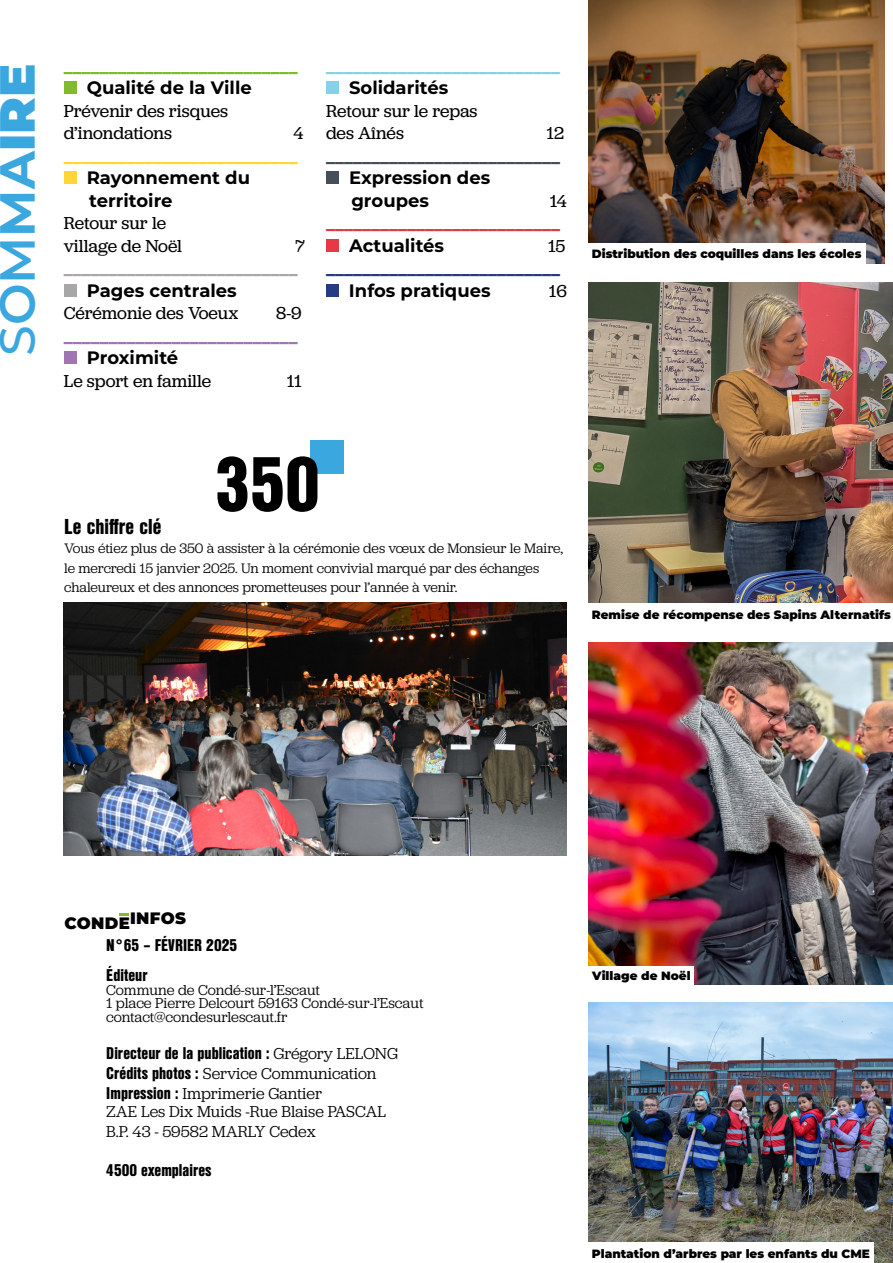
<style>
.page{position:relative;width:893px;height:1263px;background:#fff}
.page>*{position:absolute;margin:0;border:0;box-sizing:border-box;transform-origin:0 0}
.t1{font:900 75px "Nimbus San Con L";color:#000}
.t2{font:900 49.5px "Montserrat";color:#3aa7df}
.t3{font:900 21px "Nimbus San Con L";color:#000}
.t4{font:18px/22.5px "Jubilat";color:#000}
.t5{font:700 18px/22.5px "Montserrat";color:#000}
.t6{font:900 18px "Montserrat";color:#81ba2d}
.t7{font:900 18px "Montserrat";color:#ffd635}
.t8{font:900 18px "Montserrat";color:#a9a6a8}
.t9{font:900 18px "Montserrat";color:#a076b2}
.t10{font:900 18px "Montserrat";color:#88d0ea}
.t11{font:900 18px "Montserrat";color:#464e58}
.t12{font:900 18px "Montserrat";color:#e63845}
.t13{font:900 18px "Montserrat";color:#273a84}
.t14{font:16.5px/19.8px "Jubilat";color:#000}
.t15{font:900 16.5px/30px "Nimbus San Con L";color:#000}
.t16{font:900 16.5px "Montserrat";letter-spacing:.02em;color:#000}
.t17{font:15px/13.5px "Jubilat";color:#000}
.t18{font:14.25px/19.5px "Jubilat";color:#000}
.t19{font:900 12px "Montserrat";color:#000}
.s1{font-weight:500}
.s2{font-weight:600}
.s3{font-weight:700}
.s4{font-family:"Jubilat";font-weight:400}
.s5{font-family:"Nimbus San Con L";font-weight:900}
</style>
<div class="page">
<img style="left:589px;top:642px;width:304px;height:343px">
<div style="left:311px;top:440px;width:33px;height:33px;background:#3aa7df"></div>
<img style="left:588px;top:283px;width:305px;height:320px">
<img style="left:64px;top:603px;width:503px;height:253px">
<img style="left:588px;top:0;width:296px;height:264px">
<img style="left:588px;top:1002px;width:305px;height:261px">
<svg style="left:120px;top:913px;width:9px;height:2px"></svg>
<div style="left:64px;top:81px;width:13px;height:13px;background:#81ba2d"></div>
<div style="left:64px;top:171px;width:13px;height:13px;background:#ffd635"></div>
<div style="left:64px;top:284px;width:13px;height:13px;background:#a9a6a8"></div>
<div style="left:64px;top:351px;width:13px;height:13px;background:#a076b2"></div>
<div style="left:326px;top:81px;width:13px;height:13px;background:#88d0ea"></div>
<div style="left:326px;top:171px;width:13px;height:13px;background:#464e58"></div>
<div style="left:326px;top:239px;width:13px;height:13px;background:#e63845"></div>
<div style="left:326px;top:284px;width:13px;height:13px;background:#273a84"></div>
<div style="left:588px;top:243px;width:278px;height:22px;background:#fff"></div>
<div style="left:589px;top:966px;width:105px;height:20px;background:#fff"></div>
<div style="left:588px;top:1243px;width:286px;height:20px;background:#fff"></div>
<h2 class="t2" style="left:-20px;top:356px;width:294px;rotate:-90deg"><span class="s1">S</span><span class="s2">OM</span><span class="s3">MA</span>IRE</h2>
<p class="t6" style="left:64px;top:52px;width:235px">__________________________</p>
<p class="t5" style="left:87px;top:76px;width:166px">Qualité de la Ville</p>
<p class="t4" style="left:64px;top:99px;width:166px">Prévenir des risques d’inondations</p>
<p class="t4" style="left:294px;top:122px;width:12px">4</p>
<p class="t7" style="left:64px;top:142px;width:235px">__________________________</p>
<p class="t5" style="left:87px;top:166px;width:165px">Rayonnement du territoire</p>
<p class="t4" style="left:64px;top:212px;width:120px">Retour sur le village de Noël</p>
<p class="t4" style="left:295px;top:234px;width:11px">7</p>
<p class="t8" style="left:64px;top:254px;width:235px">__________________________</p>
<p class="t5" style="left:87px;top:278px;width:151px">Pages centrales</p>
<p class="t4" style="left:64px;top:302px;width:176px">Cérémonie des Voeux</p>
<p class="t4" style="left:276px;top:302px;width:27px">8-9</p>
<p class="t9" style="left:64px;top:322px;width:235px">__________________________</p>
<p class="t5" style="left:87px;top:346px;width:93px">Proximité</p>
<p class="t4" style="left:64px;top:369px;width:149px">Le sport en famille</p>
<p class="t4" style="left:287px;top:369px;width:17px">11</p>
<p class="t10" style="left:326px;top:52px;width:235px">__________________________</p>
<p class="t5" style="left:349px;top:76px;width:101px">Solidarités</p>
<p class="t4" style="left:326px;top:99px;width:153px">Retour sur le repas des Aînés</p>
<p class="t4" style="left:547px;top:122px;width:19px">12</p>
<p class="t11" style="left:326px;top:142px;width:235px">__________________________</p>
<p class="t5" style="left:349px;top:166px;width:143px">Expression des groupes</p>
<p class="t4" style="left:550px;top:189px;width:19px">14</p>
<p class="t12" style="left:326px;top:209px;width:235px">__________________________</p>
<p class="t5" style="left:349px;top:233px;width:97px">Actualités</p>
<p class="t4" style="left:548px;top:234px;width:19px">15</p>
<p class="t13" style="left:326px;top:254px;width:235px">__________________________</p>
<p class="t5" style="left:349px;top:278px;width:143px">Infos pratiques</p>
<p class="t4" style="left:549px;top:279px;width:20px">16</p>
<p class="t19" style="left:592px;top:245px;width:271px">Distribution des coquilles dans les écoles</p>
<h1 class="t1" style="left:215px;top:427px;width:107px">350</h1>
<h3 class="t3" style="left:64px;top:510px;width:99px">Le chiffre clé</h3>
<p class="t18" style="left:64px;top:538px;width:500px">Vous étiez plus de 350 à assister à la cérémonie des vœux de Monsieur le Maire, le mercredi 15 janvier 2025. Un moment convivial marqué par des échanges chaleureux et des annonces prometteuses pour l’année à venir.</p>
<p class="t19" style="left:592px;top:606px;width:301px">Remise de récompense des Sapins Alternatifs</p>
<p class="t16" style="left:64px;top:908px;width:123px">CONDEINFOS</p>
<p class="t15" style="left:106px;top:929px;width:132px">N°65 – FÉVRIER 2025<br>Éditeur</p>
<p class="t17" style="left:106px;top:982px;width:319px">Commune de Condé-sur-l’Escaut<br>1 place Pierre Delcourt 59163 Condé-sur-l’Escaut contact@condesurlescaut.fr</p>
<p class="t15" style="left:106px;top:1038px;width:293px">Directeur de la publication : <span class="s4">Grégory LELONG</span></p>
<p class="t14" style="left:106px;top:1063px;width:272px"><span class="s5">Crédits photos :</span> Service Communication<br><span class="s5">Impression :</span> Imprimerie Gantier</p>
<p class="t14" style="left:106px;top:1101px;width:281px">ZAE Les Dix Muids -Rue Blaise PASCAL<br>B.P. 43 - 59582 MARLY Cedex</p>
<p class="t15" style="left:106px;top:1155px;width:107px">4500 exemplaires</p>
<p class="t19" style="left:592px;top:967px;width:100px">Village de Noël</p>
<p class="t19" style="left:592px;top:1244px;width:280px">Plantation d’arbres par les enfants du CME</p>
</div>
